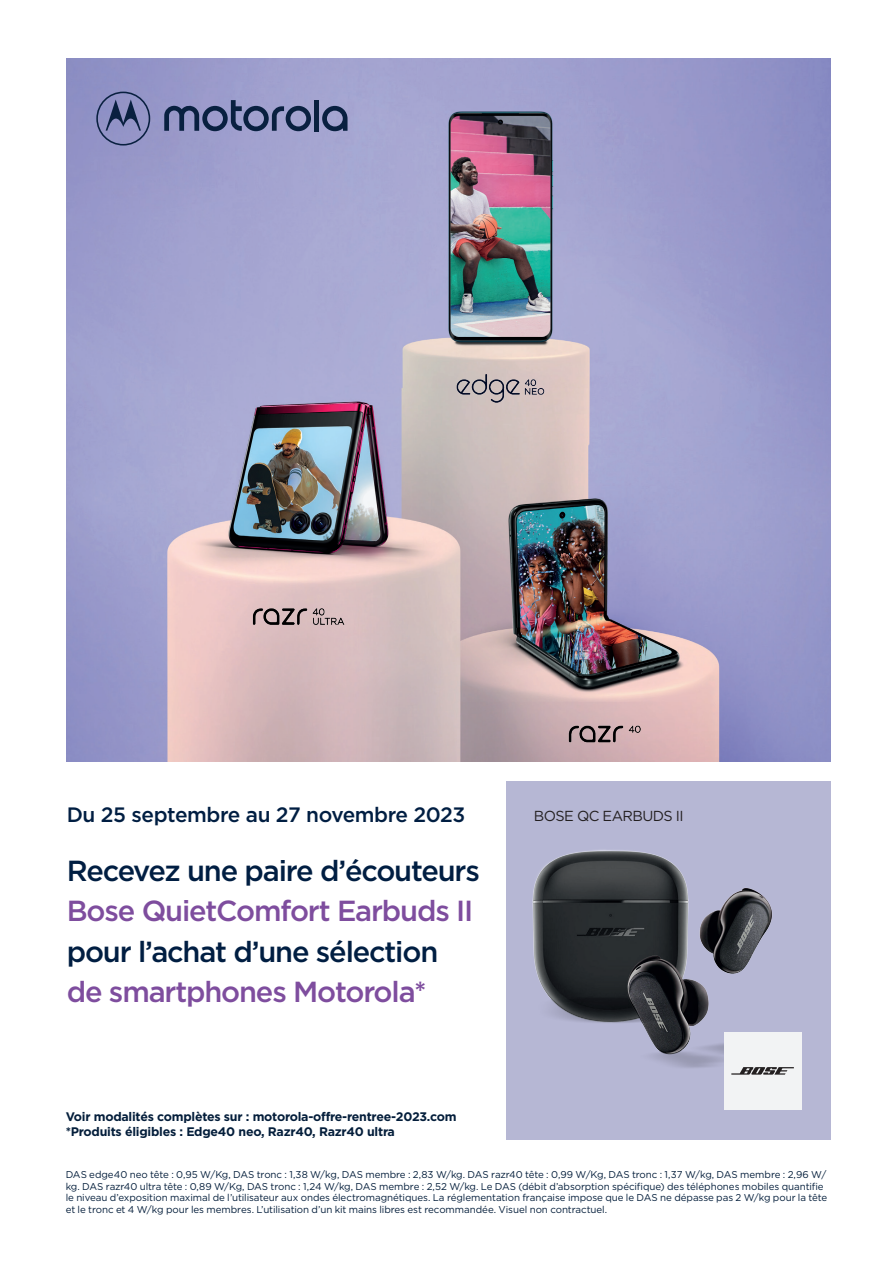
<style>
.page{position:relative;width:893px;height:1263px;background:#fff}
.page>*{position:absolute;margin:0;border:0;box-sizing:border-box;transform-origin:0 0}
.t1{font:500 28.95px "Gotham";letter-spacing:-.04em;color:#001e42}
.t2{font:500 28.95px "Gotham";letter-spacing:-.04em;color:#7e4d9e}
.t3{font:500 20.85px "Gotham";letter-spacing:-.02em;color:#001e42}
.t4{font:14.55px "Gotham";letter-spacing:-.04em;color:#231f20}
.t5{font:700 12.45px/14.9px "Gotham";letter-spacing:-.02em;color:#041e3b}
.t6{font:9.9px/11.9px "Gotham";letter-spacing:-.005em;color:#041e3b}
</style>
<div class="page">
<img style="left:67px;top:58px;width:763px;height:704px">
<div style="left:506px;top:781px;width:325px;height:358px;background:#b6b7d4"></div>
<img style="left:532px;top:850px;width:240px;height:218px">
<svg style="left:161px;top:92px;width:187px;height:39px;background:#7279a3"></svg>
<svg style="left:96px;top:84px;width:54px;height:62px;background:#7a7eae"></svg>
<img style="left:251px;top:602px;width:96px;height:29px">
<img style="left:451px;top:369px;width:100px;height:36px">
<img style="left:565px;top:715px;width:92px;height:33px">
<div style="left:724px;top:1032px;width:77px;height:78px;background:#f2f3f4"></div>
<svg style="left:731px;top:1067px;width:63px;height:7px"></svg>
<h2 class="t3" style="left:67px;top:802px;width:400px">Du 25 septembre au 27 novembre 2023</h2>
<h1 class="t1" style="left:67px;top:854px;width:415px">Recevez une paire d’écouteurs</h1>
<h1 class="t2" style="left:67px;top:894px;width:408px">Bose QuietComfort Earbuds II</h1>
<h1 class="t1" style="left:67px;top:935px;width:373px">pour l’achat d’une sélection</h1>
<h1 class="t2" style="left:67px;top:975px;width:361px">de smartphones Motorola*</h1>
<p class="t5" style="left:66px;top:1109px;width:392px">Voir modalités complètes sur : motorola-offre-rentree-2023.com *Produits éligibles : Edge40 neo, Razr40, Razr40 ultra</p>
<h3 class="t4" style="left:534px;top:808px;width:151px">BOSE QC EARBUDS II</h3>
<p class="t6" style="left:66px;top:1168px;width:763px">DAS edge40 neo tête : 0,95 W/Kg, DAS tronc : 1,38 W/kg, DAS membre : 2,83 W/kg. DAS razr40 tête : 0,99 W/Kg, DAS tronc : 1,37 W/kg, DAS membre : 2,96 W/ kg. DAS razr40 ultra tête : 0,89 W/Kg, DAS tronc : 1,24 W/kg, DAS membre : 2,52 W/kg. Le DAS (débit d’absorption spécifique) des téléphones mobiles quantifie le niveau d’exposition maximal de l’utilisateur aux ondes électromagnétiques. La réglementation française impose que le DAS ne dépasse pas 2 W/kg pour la tête et le tronc et 4 W/kg pour les membres. L’utilisation d’un kit mains libres est recommandée. Visuel non contractuel.</p>
</div>
